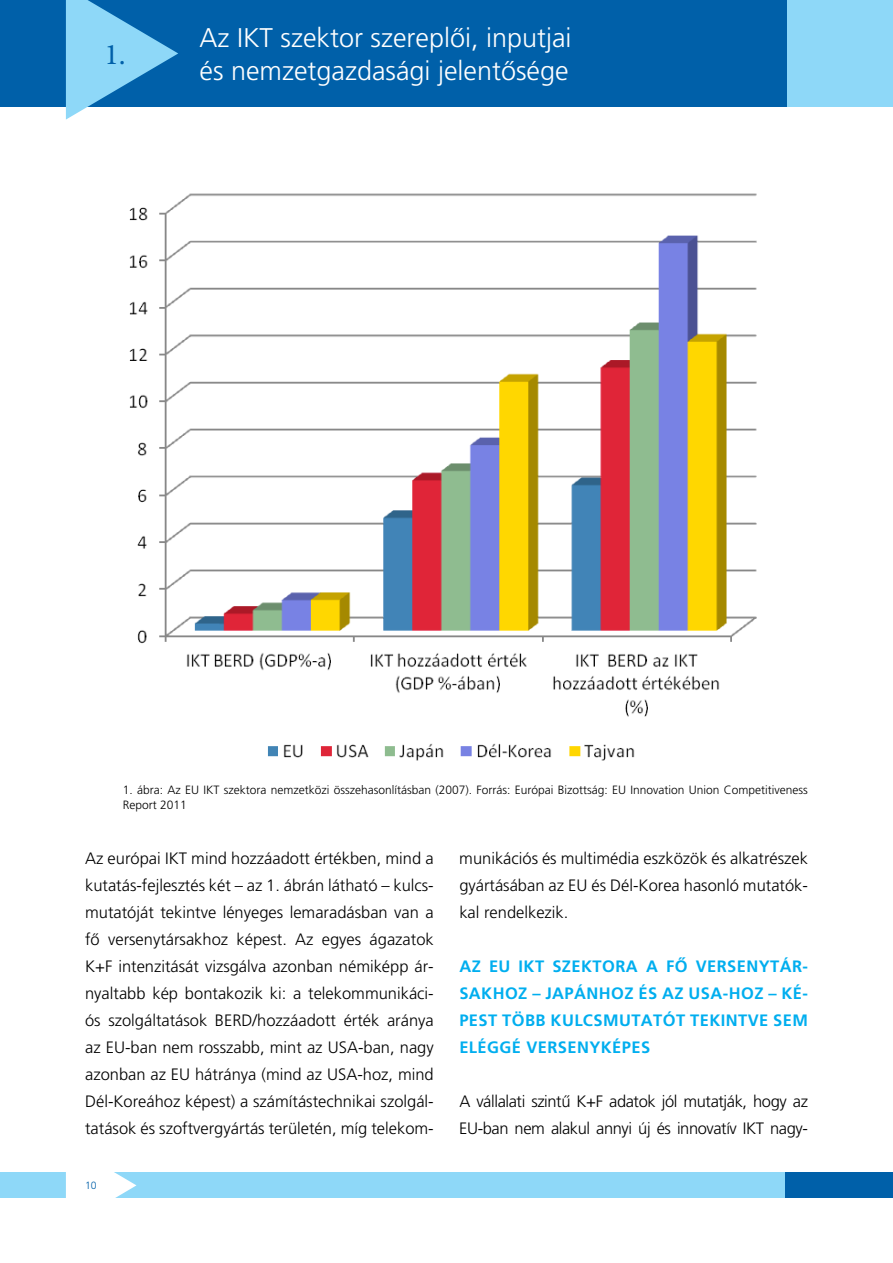
<style>
.page{position:relative;width:893px;height:1263px;background:#fff}
.page>*{position:absolute;margin:0;border:0;box-sizing:border-box;transform-origin:0 0}
.t1{font:30px "Minion Pro";color:#0060a9}
.t2{font:27px/32.4px "Frutiger Tf Light";color:#fff}
.t3{font:16.5px/27px "Frutiger Tf Light";color:#000;text-align:justify}
.t4{font:16.5px/27px "Frutiger TF Bold";letter-spacing:.025em;color:#00aeef;text-align:justify}
.t5{font:16.5px/27px "Frutiger Tf Light";letter-spacing:-.025em;color:#000}
.t6{font:12px/15px "Frutiger Tf Light";color:#000}
.t7{font:10.5px "Frutiger Tf Light";color:#0060a9}
</style>
<div class="page">
<div style="left:216px;top:0;width:677px;height:106px;background:#8ed8f8"></div>
<div style="left:0;top:0;width:787px;height:107px;background:#0060a9"></div>
<svg style="left:66px;top:0;width:112px;height:120px"></svg>
<div style="left:753px;top:1172px;width:140px;height:26px;background:#0060a9"></div>
<div style="left:0;top:1172px;width:784px;height:26px;background:#8ed8f8"></div>
<svg style="left:66px;top:1172px;width:70px;height:26px;background:#edf9fd"></svg>
<img style="left:129px;top:193px;width:628px;height:568px">
<h1 class="t1" style="left:104px;top:34px;width:23px">1.</h1>
<h2 class="t2" style="left:200px;top:22px;width:374px">Az IKT szektor szereplôi, inputjai és nemzetgazdasági jelentôsége</h2>
<p class="t6" style="left:123px;top:782px;width:687px">1. ábra: Az EU IKT szektora nemzetközi összehasonlításban (2007). Forrás: Európai Bizottság: EU Innovation Union Competitiveness<br>Report 2011</p>
<p class="t3" style="left:85px;top:845px;width:350px">Az európai IKT mind hozzáadott értékben, mind a kutatás-fejlesztés két – az 1. ábrán látható – kulcs&shy;mutatóját tekintve lényeges lemaradásban van a fô versenytársakhoz képest. Az egyes ágazatok K+F intenzitását vizsgálva azonban némiképp ár&shy;nyaltabb kép bontakozik ki: a telekommunikáci&shy;ós szolgáltatások BERD/hozzáadott érték aránya az EU-ban nem rosszabb, mint az USA-ban, nagy azonban az EU hátránya (mind az USA-hoz, mind Dél-Koreához képest) a számítástechnikai szolgál&shy;tatások és szoftvergyártás területén, míg telekom-</p>
<p class="t3" style="left:459px;top:845px;width:350px">munikációs és multimédia eszközök és alkatrészek gyártásában az EU és Dél-Korea hasonló mutatók&shy;kal rendelkezik.</p>
<p class="t4" style="left:459px;top:953px;width:350px">AZ EU IKT SZEKTORA A FÔ VERSENYTÁR-SAKHOZ – JAPÁNHOZ ÉS AZ USA-HOZ – KÉ-PEST TÖBB KU LCSMUTAT</p>
<p class="t4" style="left:663px;top:1007px;width:147px">ÓT TEKI NTVE SEM</p>
<p class="t4" style="left:459px;top:1034px;width:192px">ELÉGGÉ VERSENYKÉPES</p>
<p class="t5" style="left:459px;top:1088px;width:350px">A vállalati szintû K+F adatok jól mutatják, hogy az<br>EU-ban nem alakul annyi új és innovatív IKT nagy-</p>
<p class="t7" style="left:85px;top:1180px;width:13px">10</p>
</div>
